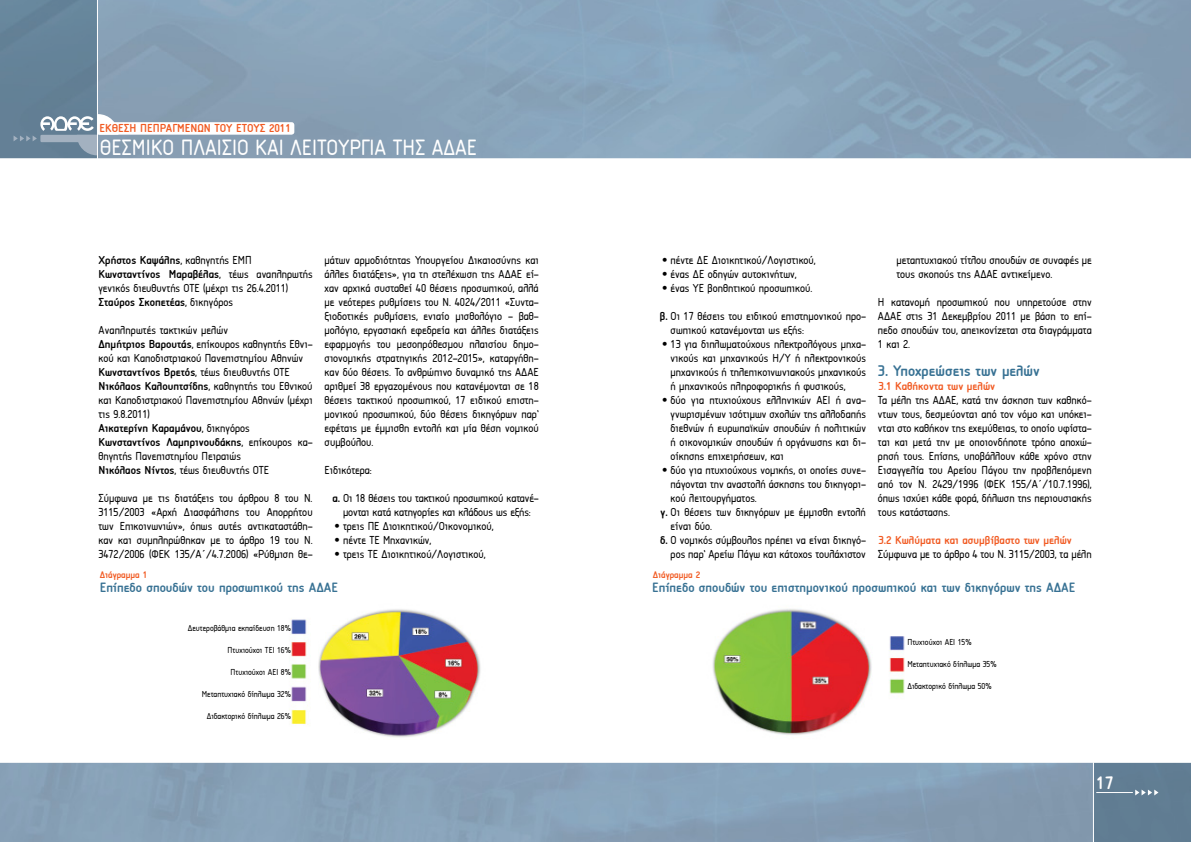
<style>
.page{position:relative;width:1191px;height:842px;background:#fff}
.page>*{position:absolute;margin:0;border:0;box-sizing:border-box;transform-origin:0 0}
.t1{font:23px "PF Isotext";color:#fff}
.t2{font:700 18.9px "PF Isotext";color:#fff}
.t3{font:700 16px "PF Isotext";color:#377193}
.t4{font:700 14px "PF Isotext";color:#377193}
.t5{font:12px/14px "PF Isotext";color:#000;text-align:justify}
.t6{font:700 12px "PF Isotext";color:#f15a22}
.t7{font:700 10px "PF Isotext";color:#f15a22}
.t8{font:9px "PF Isotext";color:#000}
.s1{font-weight:700}
.s2{font-family:"Arial";font-weight:900}
</style>
<div class="page">
<img style="left:290px;top:609px;width:191px;height:129px">
<img style="left:712px;top:609px;width:193px;height:126px">
<svg style="left:118px;top:0;width:1073px;height:159px;background:#88a3b9"></svg>
<svg style="left:0;top:762px;width:1093px;height:80px;background:#88a1b7"></svg>
<div style="left:1094px;top:762px;width:97px;height:80px;background:#617d93"></div>
<hr style="left:1096px;top:792px;width:36px;height:1px;background:#fff">
<svg style="left:0;top:0;width:118px;height:159px;background:#708ba0"></svg>
<hr style="left:97px;top:0;width:1px;height:159px;background:#fff">
<div style="left:97px;top:122px;width:197px;height:13px;background:#fff;border-radius:3px"></div>
<p class="t6" style="left:100px;top:122px;width:193px">ΕΚΘΕΣΗ ΠΕΠΡΑΓΜΕΝΩΝ ΤΟΥ ΕΤΟΥΣ 2011</p>
<h1 class="t1" style="left:100px;top:135px;width:379px">ΘΕΣΜΙΚΟ ΠΛΑΙΣΙΟ ΚΑΙ ΛΕΙΤΟΥΡΓΙΑ ΤΗΣ ΑΔΑΕ</h1>
<p class="t5" style="left:98px;top:253px;width:216px;text-align:left"><span class="s1">Χρήστος Καψάλης</span>, καθηγητής ΕΜΠ <span class="s1">Κωνσταντίνος Μαραβέλας</span>, τέως αναπληρωτής γενικός διευθυντής ΟΤΕ (μέχρι τις 26.4.2011)<br><span class="s1">Σταύρος Σκοπετέας</span>, δικηγόρος</p>
<p class="t5" style="left:98px;top:323px;width:216px;text-align:left">Αναπληρωτές τακτικών μελών<br><span class="s1">Δημήτριος Βαρουτάς</span>, επίκουρος καθηγητής Εθνι&shy;κού και Καποδιστριακού Πανεπιστημίου Αθηνών <span class="s1">Κωνσταντίνος Βρετός</span>, τέως διευθυντής ΟΤΕ <span class="s1">Νικόλαος Καλουπτσίδης</span>, καθηγητής του Εθνικού και Καποδιστριακού Πανεπιστημίου Αθηνών (μέχρι τις 9.8.2011)<br><span class="s1">Αικατερίνη Καραμάνου</span>, δικηγόρος <span class="s1">Κωνσταντίνος Λαμπρινουδάκης</span>, επίκουρος κα&shy;θηγητής Πανεπιστημίου Πειραιώς<br><span class="s1">Νικόλαος Νίντος</span>, τέως διευθυντής ΟΤΕ</p>
<p class="t5" style="left:98px;top:491px;width:216px">Σύμφωνα με τις διατάξεις του άρθρου 8 του Ν.<br>3115/2003 «Αρχή Διασφάλισης του Απορρήτου των Επικοινωνιών», όπως αυτές αντικαταστάθη&shy;καν και συμπληρώθηκαν με το άρθρο 19 του Ν.<br>3472/2006 (ΦΕΚ 135/Α΄/4.7.2006) «Ρύθμιση θε-</p>
<p class="t5" style="left:325px;top:253px;width:216px">μάτων αρμοδιότητας Υπουργείου Δικαιοσύνης και άλλες διατάξεις», για τη στελέχωση της ΑΔΑΕ εί&shy;χαν αρχικά συσταθεί 40 θέσεις προσωπικού, αλλά με νεότερες ρυθμίσεις του Ν. 4024/2011 «Συντα&shy;ξιοδοτικές ρυθμίσεις, ενιαίο μισθολόγιο - βαθ&shy;μολόγιο, εργασιακή εφεδρεία και άλλες διατάξεις εφαρμογής του μεσοπρόθεσμου πλαισίου δημο&shy;σιονομικής στρατηγικής 2012-2015», καταργήθη&shy;καν δύο θέσεις. Το ανθρώπινο δυναμικό της ΑΔΑΕ αριθμεί 38 εργαζομένους που κατανέμονται σε 18 θέσεις τακτικού προσωπικού, 17 ειδικού επιστη&shy;μονικού προσωπικού, δύο θέσεις δικηγόρων παρ’ εφέταις με έμμισθη εντολή και μία θέση νομικού συμβούλου.</p>
<p class="t5" style="left:325px;top:463px;width:49px">Ειδικότερα:</p>
<p class="t5" style="left:332px;top:491px;width:208px;text-align:center"><span class="s1">α.</span> Οι 18 θέσεις του τακτικού προσωπικού κατανέ&shy;μονται κατά κατηγορίες και κλάδους ως εξής:</p>
<p class="t5" style="left:334px;top:519px;width:161px"><span class="s2">•</span> τρεις ΠΕ Διοικητικού/Οικονομικού,</p>
<p class="t5" style="left:334px;top:533px;width:98px"><span class="s2">•</span> πέντε ΤΕ Μηχανικών,</p>
<p class="t5" style="left:334px;top:547px;width:153px"><span class="s2">•</span> τρεις ΤΕ Διοικητικού/Λογιστικού,</p>
<p class="t7" style="left:100px;top:569px;width:49px">Διάγραμμα 1</p>
<p class="t4" style="left:100px;top:580px;width:240px">Επίπεδο σπουδών του προσωπικού της ΑΔΑΕ</p>
<p class="t8" style="left:188px;top:623px;width:105px">Δευτεροβάθμια εκπαίδευση 18%</p>
<p class="t8" style="left:228px;top:645px;width:65px">Πτυχιούχοι ΤΕΙ 16%</p>
<p class="t8" style="left:231px;top:667px;width:62px">Πτυχιούχοι ΑΕΙ 8%</p>
<p class="t8" style="left:202px;top:689px;width:91px">Μεταπτυχιακό δίπλωμα 32%</p>
<p class="t8" style="left:207px;top:711px;width:86px">Διδακτορικό δίπλωμα 26%</p>
<p class="t5" style="left:662px;top:253px;width:155px"><span class="s2">•</span> πέντε ΔΕ Διοικητικού/Λογιστικού,</p>
<p class="t5" style="left:662px;top:267px;width:136px"><span class="s2">•</span> ένας ΔΕ οδηγών αυτοκινήτων,</p>
<p class="t5" style="left:662px;top:281px;width:152px"><span class="s2">•</span> ένας ΥΕ βοηθητικού προσωπικού.</p>
<p class="t5" style="left:670px;top:309px;width:197px;text-indent:-11px"><span class="s1">β.</span> Οι 17 θέσεις του ειδικού επιστημονικού προ&shy;σωπικού κατανέμονται ως εξής:</p>
<p class="t5" style="left:670px;top:337px;width:197px;text-indent:-9px"><span class="s2">•</span> 13 για διπλωματούχους ηλεκτρολόγους μηχα&shy;νικούς και μηχανικούς Η/Υ ή ηλεκτρονικούς μηχανικούς ή τηλεπικοινωνιακούς μηχανικούς ή μηχανικούς πληροφορικής ή φυσικούς,</p>
<p class="t5" style="left:670px;top:393px;width:197px;text-indent:-9px"><span class="s2">•</span> δύο για πτυχιούχους ελληνικών ΑΕΙ ή ανα&shy;γνωρισμένων ισότιμων σχολών της αλλοδαπής διεθνών ή ευρωπαϊκών σπουδών ή πολιτικών ή οικονομικών σπουδών ή οργάνωσης και δι&shy;οίκησης επιχειρήσεων, και</p>
<p class="t5" style="left:662px;top:463px;width:206px"><span class="s2">•</span> δύο για πτυχιούχους νομικής, οι οποίες συνε-</p>
<p class="t5" style="left:670px;top:477px;width:197px">πάγονται την αναστολή άσκησης του δικηγορι-</p>
<p class="t5" style="left:670px;top:491px;width:88px">κού λειτουργήματος.</p>
<p class="t5" style="left:660px;top:505px;width:207px"><span class="s1">γ.</span> Οι θέσεις των δικηγόρων με έμμισθη εντολή</p>
<p class="t5" style="left:670px;top:519px;width:43px">είναι δύο.</p>
<p class="t5" style="left:660px;top:533px;width:207px"><span class="s1">δ.</span> Ο νομικός σύμβουλος πρέπει να είναι δικηγό-</p>
<p class="t5" style="left:670px;top:547px;width:197px">ρος παρ’ Αρείω Πάγω και κάτοχος τουλάχιστον</p>
<p class="t5" style="left:896px;top:253px;width:197px">μεταπτυχιακού τίτλου σπουδών σε συναφές με τους σκοπούς της ΑΔΑΕ αντικείμενο.</p>
<p class="t5" style="left:878px;top:295px;width:215px">Η κατανομή προσωπικού που υπηρετούσε στην ΑΔΑΕ στις 31 Δεκεμβρίου 2011 με βάση το επί&shy;πεδο σπουδών του, απεικονίζεται στα διαγράμματα 1 και 2.</p>
<h3 class="t3" style="left:878px;top:363px;width:163px">3. Υποχρεώσεις των μελών</h3>
<p class="t6" style="left:878px;top:380px;width:118px">3.1 Καθήκοντα των μελών</p>
<p class="t5" style="left:878px;top:393px;width:215px">Τα μέλη της ΑΔΑΕ, κατά την άσκηση των καθηκό&shy;ντων τους, δεσμεύονται από τον νόμο και υπόκει&shy;νται στο καθήκον της εχεμύθειας, το οποίο υφίστα&shy;ται και μετά την με οποιονδήποτε τρόπο αποχώ&shy;ρησή τους. Επίσης, υποβάλλουν κάθε χρόνο στην Εισαγγελία του Αρείου Πάγου την προβλεπόμενη από τον Ν. 2429/1996 (ΦΕΚ 155/Α΄/10.7.1996), όπως ισχύει κάθε φορά, δήλωση της περιουσιακής τους κατάστασης.</p>
<p class="t6" style="left:878px;top:534px;width:195px">3.2 Κωλύματα και ασυμβίβαστο των μελών</p>
<p class="t5" style="left:878px;top:547px;width:215px">Σύμφωνα με το άρθρο 4 του Ν. 3115/2003, τα μέλη</p>
<p class="t7" style="left:652px;top:569px;width:49px">Διάγραμμα 2</p>
<p class="t4" style="left:652px;top:580px;width:425px">Επίπεδο σπουδών του επιστημονικού προσωπικού και των δικηγόρων της ΑΔΑΕ</p>
<p class="t8" style="left:907px;top:637px;width:66px">Πτυχιούχοι ΑΕΙ 15%</p>
<p class="t8" style="left:907px;top:659px;width:91px">Μεταπτυχιακό δίπλωμα 35%</p>
<p class="t8" style="left:907px;top:681px;width:86px">Διδακτορικό δίπλωμα 50%</p>
<h2 class="t2" style="left:1096px;top:773px;width:19px">17</h2>
</div>
